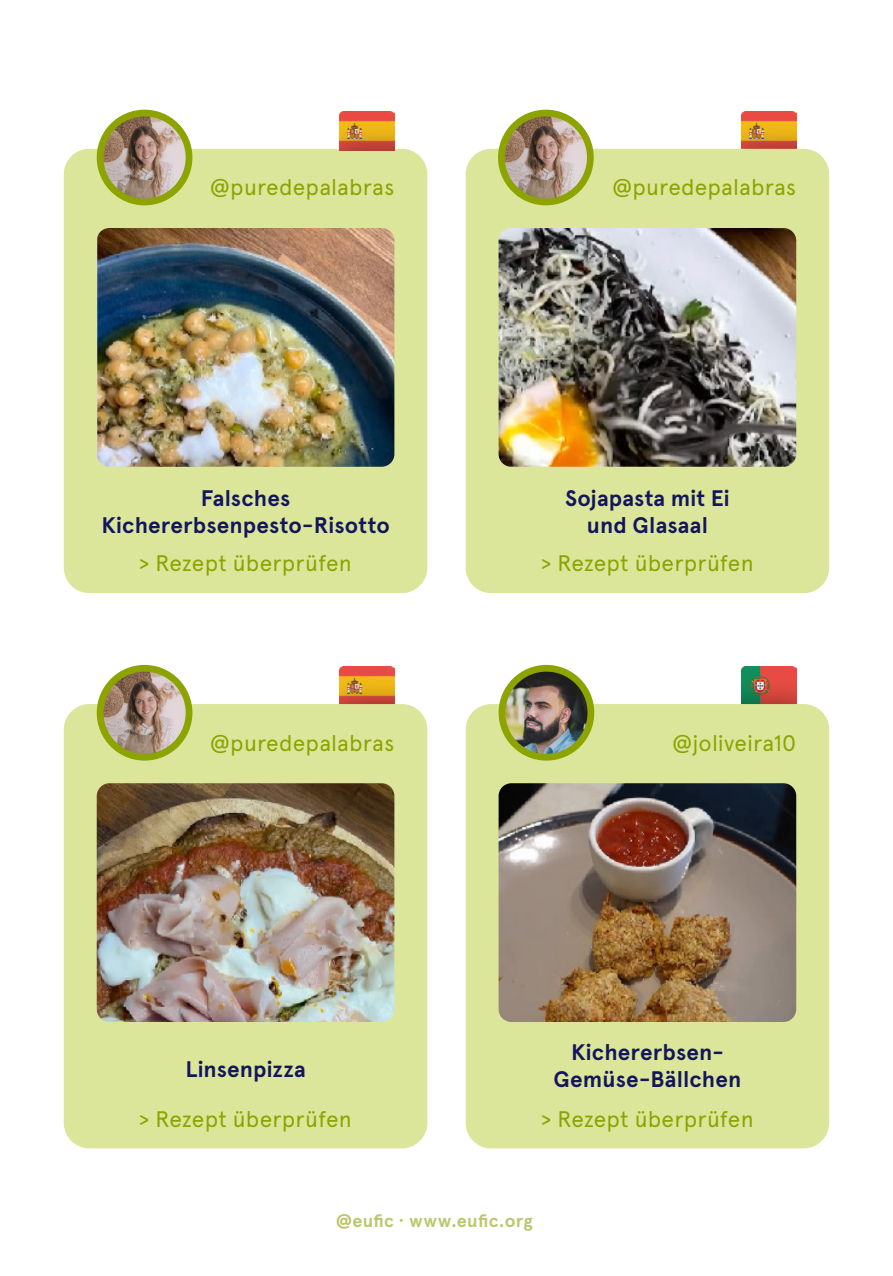
<style>
.page{position:relative;width:893px;height:1276px;background:#fff}
.page>*{position:absolute;margin:0;border:0;box-sizing:border-box;transform-origin:0 0}
.corps{font:22.5px "Apercu Pro";letter-spacing:.005em;color:#8ca300}
.corps-2{font:700 22.5px/27px "Apercu Pro";letter-spacing:.005em;color:#14165d;text-align:center}
.t1{font:700 18px "Apercu Pro";letter-spacing:.02em;color:#bac76d}
</style>
<div class="page">
<div style="left:64px;top:149px;width:363px;height:444px;background:#dbe69a;border-radius:26px"></div>
<img style="left:340px;top:111px;width:54px;height:39px">
<img style="left:97px;top:228px;width:297px;height:239px">
<img style="left:100px;top:113px;width:89px;height:89px;border-radius:44px">
<div style="left:97px;top:110px;width:95px;height:95px;border:7px solid #8ca300;border-radius:50%"></div>
<img style="left:340px;top:666px;width:54px;height:38px">
<div style="left:64px;top:704px;width:363px;height:444px;background:#dbe69a;border-radius:26px"></div>
<img style="left:97px;top:783px;width:297px;height:239px">
<img style="left:100px;top:668px;width:89px;height:89px;border-radius:44px">
<div style="left:97px;top:665px;width:95px;height:95px;border:7px solid #8ca300;border-radius:50%"></div>
<img style="left:742px;top:666px;width:54px;height:38px">
<div style="left:466px;top:704px;width:363px;height:444px;background:#dbe69a;border-radius:26px"></div>
<img style="left:499px;top:783px;width:297px;height:239px">
<img style="left:502px;top:668px;width:89px;height:89px;border-radius:44px">
<div style="left:499px;top:665px;width:95px;height:95px;border:7px solid #8ca300;border-radius:50%"></div>
<img style="left:742px;top:111px;width:54px;height:38px">
<div style="left:466px;top:149px;width:363px;height:444px;background:#dbe69a;border-radius:26px"></div>
<img style="left:499px;top:228px;width:297px;height:239px">
<img style="left:501px;top:113px;width:89px;height:89px;border-radius:44px">
<div style="left:498px;top:110px;width:96px;height:95px;border:7px solid #8ca300;border-radius:50%"></div>
<p class="corps" style="left:210px;top:170px;width:186px">@puredepalabras</p>
<p class="corps" style="left:612px;top:170px;width:186px">@puredepalabras</p>
<p class="corps-2" style="left:101px;top:482px;width:290px">Falsches<br>Kichererbsenpesto-Risotto</p>
<p class="corps" style="left:139px;top:547px;width:214px">&gt; Rezept überprüfen</p>
<p class="corps" style="left:210px;top:726px;width:186px">@puredepalabras</p>
<p class="corps-2" style="left:565px;top:482px;width:166px">Sojapasta mit Ei</p>
<p class="corps-2" style="left:587px;top:509px;width:122px">und Glasaal</p>
<p class="corps" style="left:541px;top:546px;width:214px">&gt; Rezept überprüfen</p>
<p class="corps" style="left:672px;top:726px;width:126px">@joliveira10</p>
<p class="corps-2" style="left:185px;top:1053px;width:122px">Linsenpizza</p>
<p class="corps" style="left:139px;top:1102px;width:214px">&gt; Rezept überprüfen</p>
<p class="corps-2" style="left:553px;top:1037px;width:189px">Kichererbsen-<br>Gemüse-Bällchen</p>
<p class="corps" style="left:541px;top:1102px;width:214px">&gt; Rezept überprüfen</p>
<p class="t1" style="left:336px;top:1207px;width:198px">@eufic · www.eufic.org</p>
</div>
